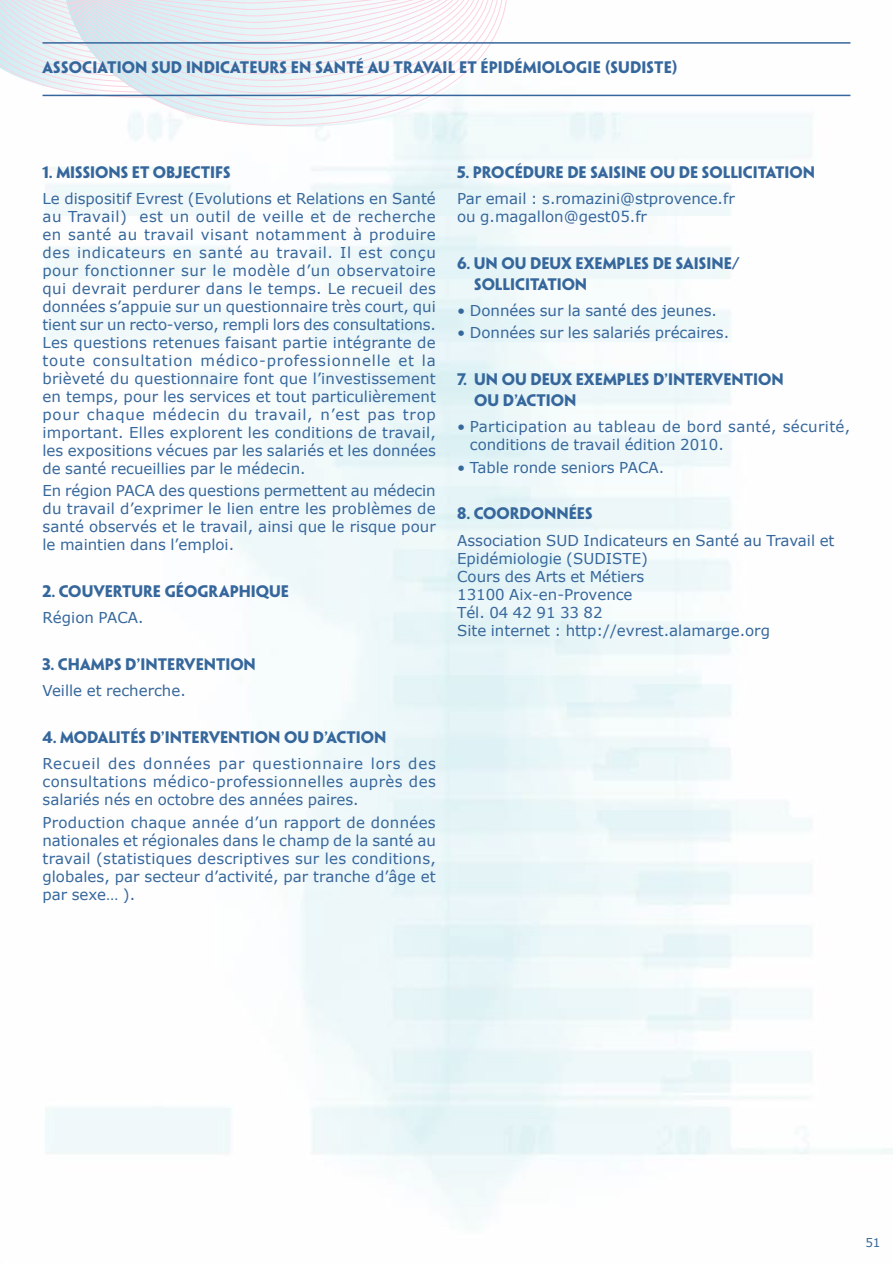
<style>
.page{position:relative;width:893px;height:1263px;background:#fff}
.page>*{position:absolute;margin:0;border:0;box-sizing:border-box;transform-origin:0 0}
.t1{font:15px/18px "Verdana";color:#36679c;text-align:justify}
.t2{font:700 15px/21px "Penumbra Sans Std";color:#36679c}
.t3{font:15px/18px "Verdana";letter-spacing:.025em;color:#36679c}
.t4{font:12px "Verdana";color:#36679c}
</style>
<div class="page">
<svg style="left:0;top:0;width:64px;height:97px"></svg>
<svg style="left:126px;top:127px;width:380px;height:8px"></svg>
<svg style="left:65px;top:0;width:442px;height:127px"></svg>
<hr style="left:43px;top:42px;width:807px;height:2px;background:#36679c">
<hr style="left:43px;top:95px;width:807px;height:1px;background:#36679c">
<p class="t2" style="left:43px;top:57px;width:637px">ASSOCIATION SUD INDICATEURS EN SANTÉ AU TRAVAIL ET ÉPIDÉMIOLOGIE (SUDISTE)</p>
<p class="t2" style="left:43px;top:161px;width:190px">1. MISSIONS ET OBJECTIFS</p>
<p class="t1" style="left:43px;top:189px;width:395px">Le dispositif Evrest (Evolutions et Relations en Santé au Travail) est un outil de veille et de recherche en santé au travail visant notamment à produire des indicateurs en santé au travail. Il est conçu pour fonctionner sur le modèle d’un observatoire qui devrait perdurer dans le temps. Le recueil des données s’appuie sur un questionnaire très court, qui tient sur un recto-verso, rempli lors des consultations.<br>Les questions retenues faisant partie intégrante de toute consultation médico-professionnelle et la brièveté du questionnaire font que l’investissement en temps, pour les services et tout particulièrement pour chaque médecin du travail, n’est pas trop important. Elles explorent les conditions de travail, les expositions vécues par les salariés et les données de santé recueillies par le médecin.</p>
<p class="t1" style="left:43px;top:482px;width:395px">En région PACA des questions permettent au médecin du travail d’exprimer le lien entre les problèmes de santé observés et le travail, ainsi que le risque pour le maintien dans l’emploi.</p>
<p class="t2" style="left:43px;top:581px;width:248px">2. COUVERTURE GÉOGRAPHIQUE</p>
<p class="t1" style="left:43px;top:609px;width:103px">Région PACA.</p>
<p class="t2" style="left:43px;top:654px;width:215px">3. CHAMPS D’INTERVENTION</p>
<p class="t1" style="left:43px;top:682px;width:145px">Veille et recherche.</p>
<p class="t2" style="left:43px;top:727px;width:345px">4. MODALITÉS D’INTERVENTION OU D’ACTION</p>
<p class="t1" style="left:43px;top:755px;width:395px">Recueil des données par questionnaire lors des consultations médico-professionnelles auprès des salariés nés en octobre des années paires.</p>
<p class="t1" style="left:43px;top:813px;width:395px">Production chaque année d’un rapport de données nationales et régionales dans le champ de la santé au travail (statistiques descriptives sur les conditions, globales, par secteur d’activité, par tranche d’âge et par sexe… ).</p>
<p class="t2" style="left:457px;top:161px;width:359px">5. PROCÉDURE DE SAISINE OU DE SOLLICITATION</p>
<p class="t1" style="left:457px;top:189px;width:279px">Par email : s.romazini@stprovence.fr ou g.magallon@gest05.fr</p>
<p class="t2" style="left:474px;top:252px;width:267px;text-indent:-17px">6. UN OU DEUX EXEMPLES DE SAISINE/<br>SOLLICITATION</p>
<p class="t1" style="left:457px;top:301px;width:261px">• Données sur la santé des jeunes.</p>
<p class="t1" style="left:457px;top:324px;width:274px">• Données sur les salariés précaires.</p>
<p class="t2" style="left:474px;top:369px;width:311px;text-indent:-17px">7. UN OU DEUX EXEMPLES D’INTERVENTION<br>OU D’ACTION</p>
<p class="t3" style="left:470px;top:418px;width:382px;text-indent:-13px">• Participation au tableau de bord santé, sécurité, conditions de travail édition 2010.</p>
<p class="t1" style="left:457px;top:458px;width:209px">• Table ronde seniors PACA.</p>
<p class="t2" style="left:457px;top:503px;width:137px">8. COORDONNÉES</p>
<p class="t1" style="left:457px;top:531px;width:379px;text-align:left">Association SUD Indicateurs en Santé au Travail et<br>Epidémiologie (SUDISTE)<br>Cours des Arts et Métiers<br>13100 Aix-en-Provence<br>Tél. 04 42 91 33 82<br>Site internet : http://evrest.alamarge.org</p>
<p class="t4" style="left:865px;top:1234px;width:17px">51</p>
</div>
